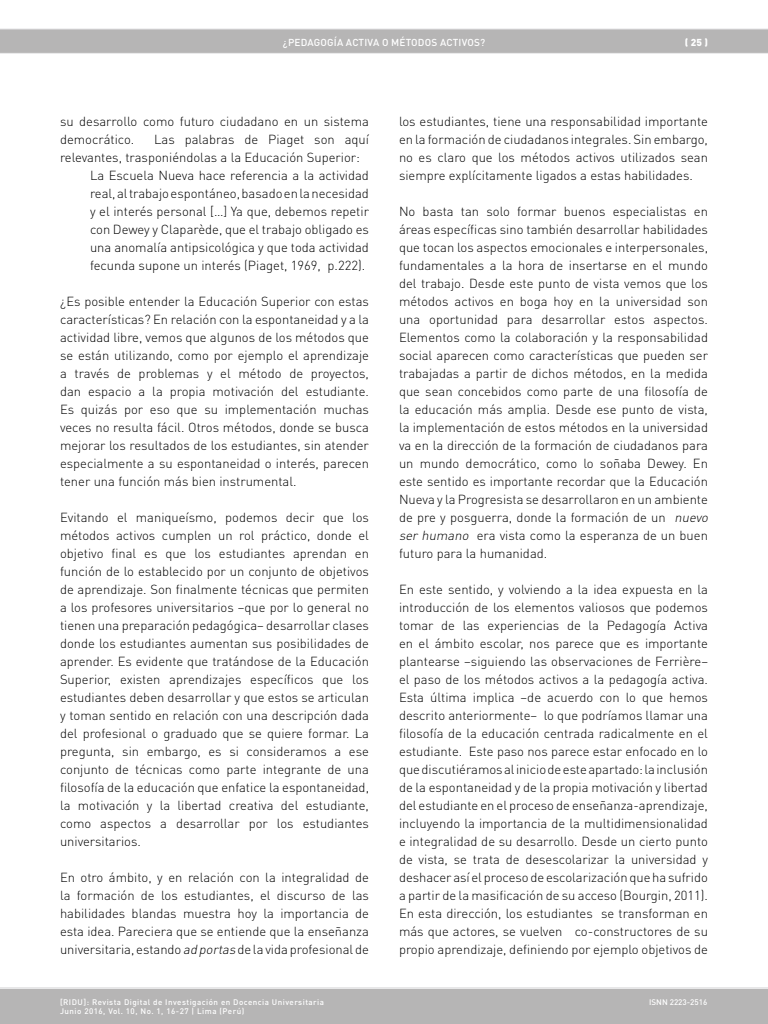
<style>
.page{position:relative;width:768px;height:1024px;background:#fff}
.page>*{position:absolute;margin:0;border:0;box-sizing:border-box;transform-origin:0 0}
.Texto_1{font:300 13px/18px "DIN Pro";color:#000;text-align:justify}
.t1{font:500 10px "DIN Pro";letter-spacing:.02em;color:#fff}
.t2{font:900 10px "DIN Pro";color:#fff}
.t3{font:500 8px/9px "DIN Pro";letter-spacing:.06em;color:#fff}
.t4{font:500 8px "DIN Pro";color:#fff}
.s1{font-style:italic}
</style>
<div class="page">
<div style="left:0;top:29px;width:768px;height:24px;background:#b6b5b5"></div>
<hr style="left:0;top:53px;width:768px;height:1px;background:#e7e7e8">
<hr style="left:0;top:29px;width:768px;height:1px;background:#e7e7e8">
<div style="left:0;top:988px;width:768px;height:36px;background:#b6b5b5"></div>
<hr style="left:0;top:987px;width:768px;height:2px;background:#e7e7e8">
<p class="t1" style="left:283px;top:35px;width:204px">¿PEDAGOGÍA ACTIVA O MÉTODOS ACTIVOS?</p>
<p class="t2" style="left:685px;top:35px;width:25px">( 25 )</p>
<p class="Texto_1" style="left:60px;top:112px;width:311px">su desarrollo como futuro ciudadano en un sistema democrático.</p>
<p class="Texto_1" style="left:60px;top:130px;width:311px;text-indent:94px">Las palabras de Piaget son aquí relevantes, trasponiéndolas a la Educación Superior:</p>
<p class="Texto_1" style="left:90px;top:166px;width:281px">La Escuela Nueva hace referencia a la actividad real, al trabajo espontáneo, basado en la necesidad y el interés personal […] Ya que, debemos repetir con Dewey y Claparède, que el trabajo obligado es una anomalía antipsicológica y que toda actividad fecunda supone un interés (Piaget, 1969, p.222).</p>
<p class="Texto_1" style="left:60px;top:292px;width:311px">¿Es posible entender la Educación Superior con estas características? En relación con la espontaneidad y a la actividad libre, vemos que algunos de los métodos que se están utilizando, como por ejemplo el aprendizaje a través de problemas y el método de proyectos, dan espacio a la propia motivación del estudiante.<br>Es quizás por eso que su implementación muchas veces no resulta fácil. Otros métodos, donde se busca mejorar los resultados de los estudiantes, sin atender especialmente a su espontaneidad o interés, parecen tener una función más bien instrumental.</p>
<p class="Texto_1" style="left:60px;top:508px;width:311px">Evitando el maniqueísmo, podemos decir que los métodos activos cumplen un rol práctico, donde el objetivo final es que los estudiantes aprendan en función de lo establecido por un conjunto de objetivos de aprendizaje. Son finalmente técnicas que permiten a los profesores universitarios –que por lo general no tienen una preparación pedagógica– desarrollar clases donde los estudiantes aumentan sus posibilidades de aprender. Es evidente que tratándose de la Educación Superior, existen aprendizajes específicos que los estudiantes deben desarrollar y que estos se articulan y toman sentido en relación con una descripción dada del profesional o graduado que se quiere formar. La pregunta, sin embargo, es si consideramos a ese conjunto de técnicas como parte integrante de una filosofía de la educación que enfatice la espontaneidad, la motivación y la libertad creativa del estudiante, como aspectos a desarrollar por los estudiantes universitarios.</p>
<p class="Texto_1" style="left:60px;top:868px;width:311px">En otro ámbito, y en relación con la integralidad de la formación de los estudiantes, el discurso de las habilidades blandas muestra hoy la importancia de esta idea. Pareciera que se entiende que la enseñanza universitaria, estando <span class="s1">ad portas</span> de la vida profesional de</p>
<p class="Texto_1" style="left:399px;top:112px;width:311px">los estudiantes, tiene una responsabilidad importante en la formación de ciudadanos integrales. Sin embargo, no es claro que los métodos activos utilizados sean siempre explícitamente ligados a estas habilidades.</p>
<p class="Texto_1" style="left:399px;top:202px;width:313px;text-align:left">No basta tan solo formar buenos especialistas en áreas específicas sino también desarrollar habilidades que tocan los aspectos emocionales e interpersonales, fundamentales a la hora de insertarse en el mundo del trabajo. Desde este punto de vista vemos que los métodos activos en boga hoy en la universidad son una oportunidad para desarrollar estos aspectos.<br>Elementos como la colaboración y la responsabilidad social aparecen como características que pueden ser trabajadas a partir de dichos métodos, en la medida que sean concebidos como parte de una filosofía de la educación más amplia. Desde ese punto de vista, la implementación de estos métodos en la universidad va en la dirección de la formación de ciudadanos para un mundo democrático, como lo soñaba Dewey. En este sentido es importante recordar que la Educación Nueva y la Progresista se desarrollaron en un ambiente de pre y posguerra, donde la formación de un <span class="s1">nuevo ser humano</span> era vista como la esperanza de un buen futuro para la humanidad.</p>
<p class="Texto_1" style="left:399px;top:580px;width:311px">En este sentido, y volviendo a la idea expuesta en la introducción de los elementos valiosos que podemos tomar de las experiencias de la Pedagogía Activa en el ámbito escolar, nos parece que es importante plantearse –siguiendo las observaciones de Ferrière– el paso de los métodos activos a la pedagogía activa.<br>Esta última implica –de acuerdo con lo que hemos descrito anteriormente– lo que podríamos llamar una filosofía de la educación centrada radicalmente en el estudiante. Este paso nos parece estar enfocado en lo que discutiéramos al inicio de este apartado: la inclusión de la espontaneidad y de la propia motivación y libertad del estudiante en el proceso de enseñanza-aprendizaje, incluyendo la importancia de la multidimensionalidad e integralidad de su desarrollo. Desde un cierto punto de vista, se trata de desescolarizar la universidad y deshacer así el proceso de escolarización que ha sufrido a partir de la masificación de su acceso (Bourgin, 2011).<br>En esta dirección, los estudiantes se transforman en más que actores, se vuelven co-constructores de su propio aprendizaje, definiendo por ejemplo objetivos de</p>
<p class="t3" style="left:60px;top:997px;width:266px">[RIDU]: Revista Digital de Investigación en Docencia Universitaria<br>Junio 2016, Vol. 10, No. 1, 16-27 | Lima (Perú)</p>
<p class="t4" style="left:649px;top:997px;width:60px">ISNN 2223-2516</p>
</div>
